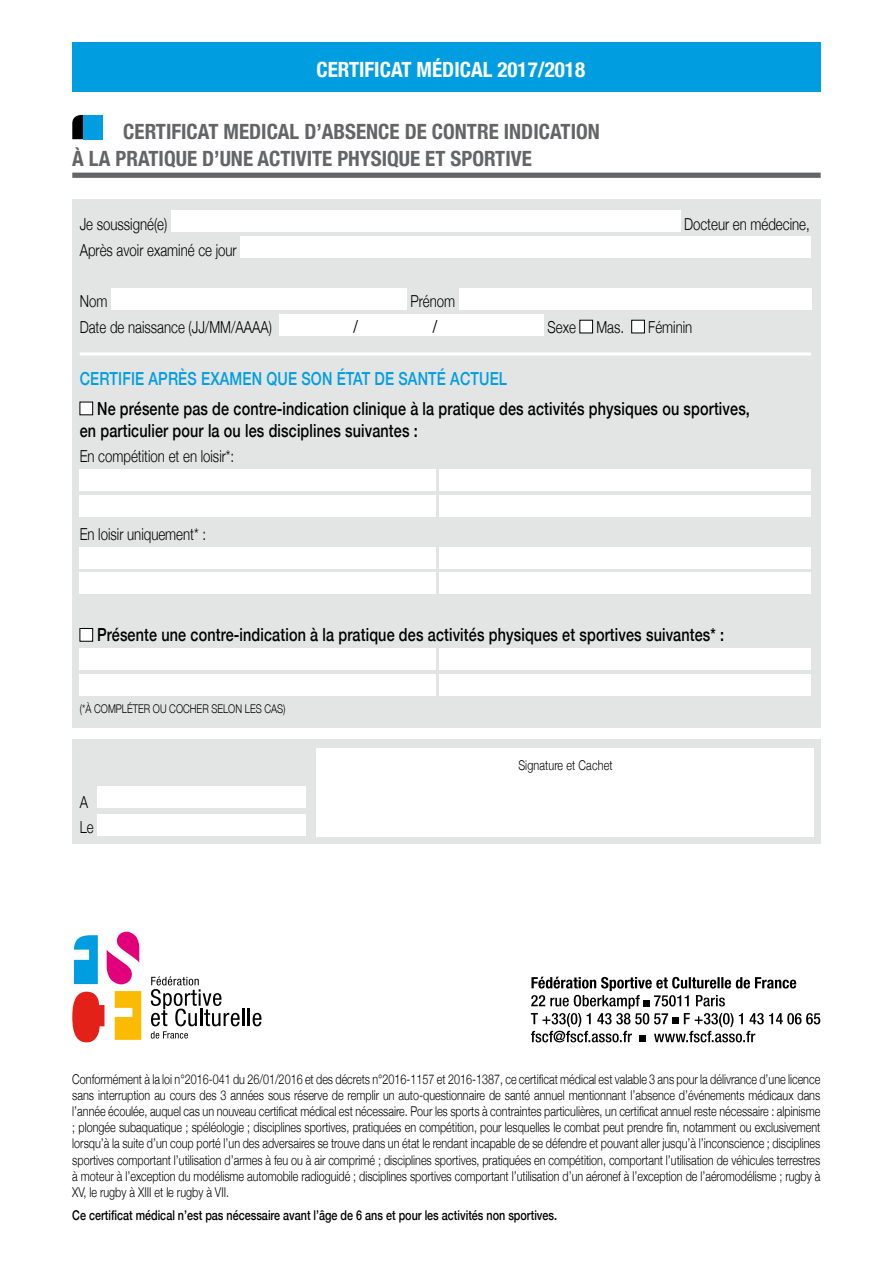
<style>
.page{position:relative;width:893px;height:1263px;background:#fff}
.page>*{position:absolute;margin:0;border:0;box-sizing:border-box;transform-origin:0 0}
.t1{font:700 condensed 21px/27px "Helvetica Neue";color:#646567}
.t2{font:700 condensed 21px "Helvetica Neue";color:#fff}
.t3{font:500 18px/21.6px "Helvetica Neue";letter-spacing:.01em;color:#000;scale:.8 1}
.t4{font:500 18px "Helvetica Neue";letter-spacing:.01em;color:#009ee0;scale:.8 1}
.t5{font:18px "Minion Pro";color:#000}
.t6{font:300 16.5px/25.8px "Helvetica Neue";color:#000;scale:.8 1}
.t7{font:300 13.5px/16.2px "Helvetica Neue";color:#000;text-align:justify;scale:.8 1}
.t8{font:500 13.5px "Helvetica Neue";color:#000;scale:.8 1}
.t9{font:300 12px "Helvetica Neue";color:#000;scale:.8 1}
</style>
<div class="page">
<div style="left:72px;top:199px;width:749px;height:528px;background:#e3e4e4"></div>
<div style="left:72px;top:173px;width:749px;height:5px;background:#646567"></div>
<svg style="left:72px;top:115px;width:11px;height:24px"></svg>
<div style="left:83px;top:115px;width:19px;height:24px;background:#009ee0"></div>
<div style="left:171px;top:211px;width:509px;height:21px;background:#fff"></div>
<div style="left:240px;top:236px;width:571px;height:22px;background:#fff"></div>
<div style="left:111px;top:288px;width:296px;height:21px;background:#fff"></div>
<div style="left:459px;top:288px;width:352px;height:21px;background:#fff"></div>
<div style="left:279px;top:314px;width:265px;height:21px;background:#fff"></div>
<div style="left:580px;top:320px;width:13px;height:13px;background:#fff"></div>
<div style="left:580px;top:320px;width:13px;height:13px;border:1px solid #000"></div>
<div style="left:632px;top:320px;width:12px;height:13px;background:#fff"></div>
<div style="left:631px;top:320px;width:14px;height:13px;border:1px solid #000"></div>
<div style="left:80px;top:402px;width:13px;height:13px;background:#fff"></div>
<div style="left:80px;top:402px;width:13px;height:13px;border:1px solid #000"></div>
<div style="left:80px;top:469px;width:356px;height:22px;background:#fff"></div>
<div style="left:439px;top:469px;width:372px;height:22px;background:#fff"></div>
<div style="left:80px;top:495px;width:356px;height:21px;background:#fff"></div>
<div style="left:439px;top:495px;width:372px;height:21px;background:#fff"></div>
<div style="left:80px;top:547px;width:356px;height:21px;background:#fff"></div>
<div style="left:439px;top:547px;width:372px;height:21px;background:#fff"></div>
<div style="left:80px;top:573px;width:356px;height:21px;background:#fff"></div>
<div style="left:439px;top:573px;width:372px;height:21px;background:#fff"></div>
<div style="left:80px;top:628px;width:13px;height:13px;background:#fff"></div>
<div style="left:80px;top:628px;width:13px;height:13px;border:1px solid #000"></div>
<div style="left:80px;top:648px;width:356px;height:21px;background:#fff"></div>
<div style="left:439px;top:648px;width:372px;height:21px;background:#fff"></div>
<div style="left:80px;top:674px;width:356px;height:21px;background:#fff"></div>
<div style="left:439px;top:674px;width:372px;height:21px;background:#fff"></div>
<div style="left:72px;top:43px;width:749px;height:49px;background:#009ee0"></div>
<div style="left:72px;top:739px;width:749px;height:105px;background:#e3e4e4"></div>
<div style="left:317px;top:748px;width:497px;height:88px;background:#fff"></div>
<div style="left:97px;top:786px;width:209px;height:22px;background:#fff"></div>
<div style="left:97px;top:814px;width:209px;height:22px;background:#fff"></div>
<hr style="left:80px;top:352px;width:731px;height:3px;background:#fff">
<svg style="left:72px;top:992px;width:33px;height:50px"></svg>
<svg style="left:107px;top:932px;width:32px;height:52px"></svg>
<svg style="left:74px;top:935px;width:24px;height:49px"></svg>
<svg style="left:115px;top:991px;width:26px;height:49px"></svg>
<svg style="left:151px;top:976px;width:110px;height:62px"></svg>
<svg style="left:531px;top:977px;width:289px;height:65px"></svg>
<div style="left:643px;top:1000px;width:7px;height:6px;background:#000"></div>
<div style="left:672px;top:1017px;width:7px;height:7px;background:#000"></div>
<div style="left:639px;top:1035px;width:7px;height:6px;background:#000"></div>
<h1 class="t2" style="left:316px;top:53px;width:270px">CERTIFICAT MÉDICAL 2017/2018</h1>
<h1 class="t1" style="left:72px;top:117px;width:529px;text-indent:51px">CERTIFICAT MEDICAL D’ABSENCE DE CONTRE INDICATION<br>À LA PRATIQUE D’UNE ACTIVITE PHYSIQUE ET SPORTIVE</h1>
<p class="t6" style="left:80px;top:210px;width:111px">Je soussigné(e)</p>
<p class="t6" style="left:684px;top:210px;width:159px">Docteur en médecine,</p>
<p class="t6" style="left:80px;top:236px;width:198px">Après avoir examiné ce jour</p>
<p class="t6" style="left:80px;top:287px;width:36px">Nom</p>
<p class="t6" style="left:410px;top:287px;width:57px">Prénom</p>
<p class="t6" style="left:80px;top:313px;width:242px">Date de naissance (JJ/MM/AAAA)</p>
<h2 class="t5" style="left:353px;top:314px;width:7px">/</h2>
<h2 class="t5" style="left:432px;top:314px;width:7px">/</h2>
<p class="t6" style="left:548px;top:313px;width:97px">Sexe Mas.</p>
<p class="t6" style="left:648px;top:313px;width:56px">Féminin</p>
<h2 class="t4" style="left:80px;top:364px;width:536px">CERTIFIE APRÈS EXAMEN QUE SON ÉTAT DE SANTÉ ACTUEL</h2>
<h2 class="t3" style="left:80px;top:396px;width:839px;text-indent:17px">Ne présente pas de contre-indication clinique à la pratique des activités physiques ou sportives, en particulier pour la ou les disciplines suivantes :</h2>
<p class="t6" style="left:80px;top:442px;width:195px">En compétition et en loisir*:</p>
<p class="t6" style="left:80px;top:520px;width:159px">En loisir uniquement* :</p>
<h2 class="t3" style="left:97px;top:623px;width:785px">Présente une contre-indication à la pratique des activités physiques et sportives suivantes* :</h2>
<p class="t9" style="left:80px;top:699px;width:259px">(*À COMPLÉTER OU COCHER SELON LES CAS)</p>
<p class="t6" style="left:80px;top:788px;width:19px">A<br>Le</p>
<p class="t7" style="left:518px;top:756px;width:119px">Signature et Cachet</p>
<p class="t7" style="left:72px;top:1070px;width:937px">Conformément à la loi n°2016-041 du 26/01/2016 et des décrets n°2016-1157 et 2016-1387, ce certificat médical est valable 3 ans pour la délivrance d’une licence sans interruption au cours des 3 années sous réserve de remplir un auto-questionnaire de santé annuel mentionnant l’absence d’événements médicaux dans l’année écoulée, auquel cas un nouveau certificat médical est nécessaire. Pour les sports à contraintes particulières, un certificat annuel reste nécessaire : alpinisme ; plongée subaquatique ; spéléologie ; disciplines sportives, pratiquées en compétition, pour lesquelles le combat peut prendre fin, notamment ou exclusivement lorsqu’à la suite d’un coup porté l’un des adversaires se trouve dans un état le rendant incapable de se défendre et pouvant aller jusqu’à l’inconscience ; disciplines sportives comportant l’utilisation d’armes à feu ou à air comprimé ; disciplines sportives, pratiquées en compétition, comportant l’utilisation de véhicules terrestres à moteur à l’exception du modélisme automobile radioguidé ; disciplines sportives comportant l’utilisation d’un aéronef à l’exception de l’aéromodélisme ; rugby à XV, le rugby à XIII et le rugby à VII.</p>
<p class="t8" style="left:72px;top:1204px;width:608px">Ce certificat médical n’est pas nécessaire avant l’âge de 6 ans et pour les activités non sportives.</p>
</div>
